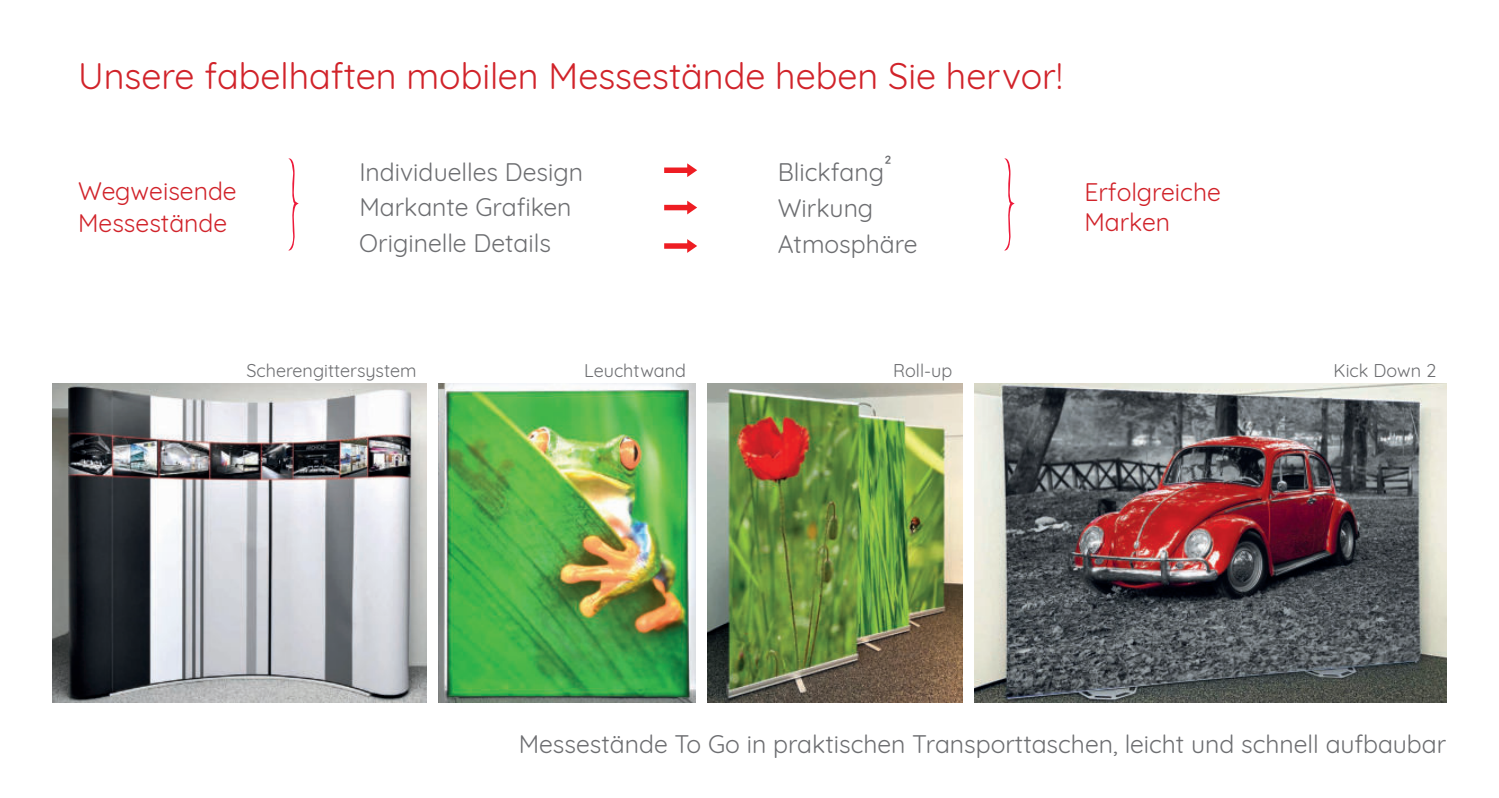
<style>
.page{position:relative;width:1499px;height:798px;background:#fff}
.page>*{position:absolute;margin:0;border:0;box-sizing:border-box;transform-origin:0 0}
.t1{font:36px "Quicksand";color:#d1232a}
.t2{font:24.75px/36.2px "Quicksand";color:#6d6e71}
.t3{font:24.75px/32.4px "Quicksand";color:#d1232a}
.t4{font:18px "Quicksand";color:#6d6e71}
</style>
<div class="page">
<svg style="left:664px;top:200px;width:33px;height:14px"></svg>
<svg style="left:664px;top:239px;width:33px;height:14px"></svg>
<svg style="left:664px;top:163px;width:33px;height:14px"></svg>
<svg style="left:1004px;top:158px;width:11px;height:93px"></svg>
<svg style="left:288px;top:158px;width:11px;height:93px"></svg>
<img style="left:53px;top:383px;width:373px;height:319px">
<img style="left:974px;top:383px;width:472px;height:319px">
<img style="left:708px;top:383px;width:254px;height:319px">
<img style="left:439px;top:383px;width:257px;height:319px">
<h1 class="t1" style="left:78px;top:57px;width:986px">Unsere fabelhaften mobilen Messestände heben Sie hervor!</h1>
<p class="t2" style="left:778px;top:154px;width:141px">Blickfang²<br>Wirkung<br>Atmosphäre</p>
<p class="t2" style="left:359px;top:154px;width:225px;line-height:35.6px">Individuelles Design<br>Markante Grafiken<br>Originelle Details</p>
<p class="t3" style="left:78px;top:175px;width:160px">Wegweisende<br>Messestände</p>
<p class="t3" style="left:1084px;top:178px;width:138px;line-height:29.7px">Erfolgreiche<br>Marken</p>
<p class="t4" style="left:246px;top:361px;width:171px">Scherengittersystem</p>
<p class="t4" style="left:584px;top:361px;width:103px">Leuchtwand</p>
<p class="t4" style="left:893px;top:361px;width:61px">Roll-up</p>
<p class="t4" style="left:1333px;top:361px;width:104px">Kick Down 2</p>
<p class="t2" style="left:519px;top:726px;width:929px">Messestände To Go in praktischen Transporttaschen, leicht und schnell aufbaubar</p>
</div>
